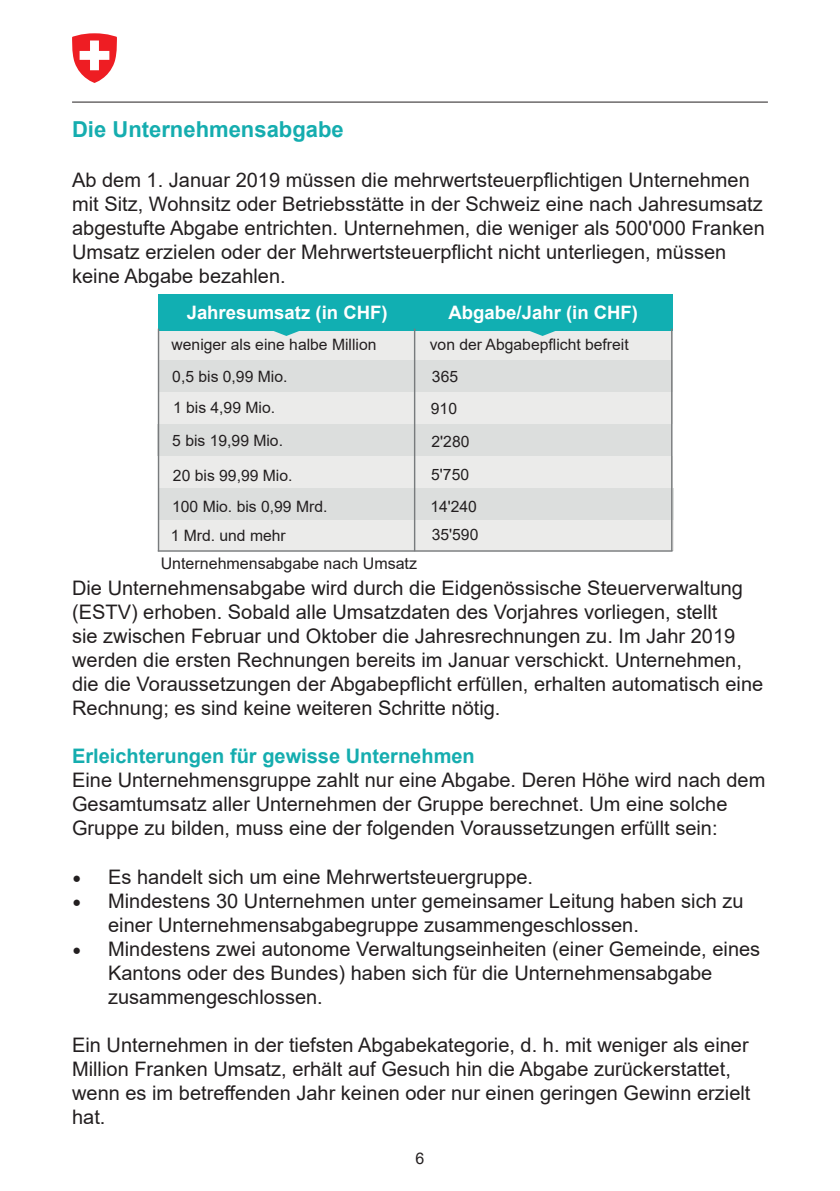
<style>
.page{position:relative;width:840px;height:1191px;background:#fff}
.page>*{position:absolute;margin:0;border:0;box-sizing:border-box;transform-origin:0 0}
.t1{font:700 22px "Arial";color:#15adaf}
.t2{font:20px/24px "Arial";color:#231f20}
.t3{font:700 20px "Arial";color:#15adaf}
.t4{font:700 18.6px "Arial";color:#fff}
.t5{font:16px "Arial";color:#231f20}
.t6{font:15.6px "Arial";color:#231f20}
.s1{font-family:"Minion Pro";font-size:24px}
</style>
<div class="page">
<svg style="left:72px;top:33px;width:45px;height:50px"></svg>
<hr style="left:72px;top:102px;width:695px;height:1px;background:#231f20">
<div style="left:158px;top:328px;width:514px;height:32px;background:#ebebea"></div>
<div style="left:158px;top:392px;width:514px;height:32px;background:#ebebea"></div>
<div style="left:158px;top:456px;width:513px;height:32px;background:#ebebea"></div>
<div style="left:158px;top:360px;width:514px;height:32px;background:#dcdedd"></div>
<div style="left:158px;top:424px;width:513px;height:32px;background:#dcdedd"></div>
<div style="left:159px;top:519px;width:514px;height:32px;background:#ebebea"></div>
<div style="left:159px;top:487px;width:514px;height:32px;background:#dcdedd"></div>
<div style="left:158px;top:295px;width:258px;height:36px;background:#11afb2"></div>
<svg style="left:274px;top:331px;width:25px;height:5px"></svg>
<div style="left:414px;top:295px;width:258px;height:36px;background:#11afb2"></div>
<svg style="left:530px;top:331px;width:25px;height:5px"></svg>
<hr style="left:670px;top:329px;width:2px;height:222px;background:#787b7d">
<hr style="left:158px;top:550px;width:514px;height:2px;background:#787b7d">
<hr style="left:158px;top:329px;width:1px;height:222px;background:#787b7d">
<hr style="left:413px;top:329px;width:2px;height:222px;background:#787b7d">
<p class="t1" style="left:72px;top:114px;width:273px">Die Unternehmensabgabe</p>
<p class="t2" style="left:72px;top:168px;width:693px">Ab dem 1. Januar 2019 müssen die mehrwertsteuerpflichtigen Unternehmen mit Sitz, Wohnsitz oder Betriebsstätte in der Schweiz eine nach Jahresumsatz abgestufte Abgabe entrichten. Unternehmen, die weniger als 500'000 Franken Umsatz erzielen oder der Mehrwertsteuerpflicht nicht unterliegen, müssen keine Abgabe bezahlen.</p>
<p class="t4" style="left:186px;top:299px;width:202px">Jahresumsatz (in CHF)</p>
<p class="t4" style="left:448px;top:299px;width:191px">Abgabe/Jahr (in CHF)</p>
<p class="t6" style="left:171px;top:333px;width:206px">weniger als eine halbe Million</p>
<p class="t6" style="left:429px;top:333px;width:200px">von der Abgabepflicht befreit</p>
<p class="t6" style="left:172px;top:366px;width:117px">0,5 bis 0,99 Mio.</p>
<p class="t6" style="left:431px;top:365px;width:28px">365</p>
<p class="t6" style="left:173px;top:397px;width:103px">1 bis 4,99 Mio.</p>
<p class="t6" style="left:430px;top:398px;width:28px">910</p>
<p class="t6" style="left:172px;top:429px;width:112px">5 bis 19,99 Mio.</p>
<p class="t6" style="left:431px;top:430px;width:39px">2'280</p>
<p class="t6" style="left:173px;top:464px;width:121px">20 bis 99,99 Mio.</p>
<p class="t6" style="left:431px;top:464px;width:39px">5'750</p>
<p class="t6" style="left:172px;top:495px;width:157px">100 Mio. bis 0,99 Mrd.</p>
<p class="t6" style="left:430px;top:495px;width:48px">14'240</p>
<p class="t6" style="left:170px;top:524px;width:117px">1 Mrd. und mehr</p>
<p class="t6" style="left:431px;top:524px;width:48px">35'590</p>
<p class="t5" style="left:161px;top:552px;width:258px">Unternehmensabgabe nach Umsatz</p>
<p class="t2" style="left:72px;top:576px;width:692px">Die Unternehmensabgabe wird durch die Eidgenössische Steuerverwaltung (ESTV) erhoben. Sobald alle Umsatzdaten des Vorjahres vorliegen, stellt<br>sie zwischen Februar und Oktober die Jahresrechnungen zu. Im Jahr 2019 werden die ersten Rechnungen bereits im Januar verschickt. Unternehmen, die die Voraussetzungen der Abgabepflicht erfüllen, erhalten automatisch eine Rechnung; es sind keine weiteren Schritte nötig.</p>
<p class="t3" style="left:72px;top:742px;width:404px">Erleichterungen für gewisse Unternehmen</p>
<p class="t2" style="left:72px;top:768px;width:694px">Eine Unternehmensgruppe zahlt nur eine Abgabe. Deren Höhe wird nach dem<br>Gesamtumsatz aller Unternehmen der Gruppe berechnet. Um eine solche<br>Gruppe zu bilden, muss eine der folgenden Voraussetzungen erfüllt sein:</p>
<p class="t2" style="left:72px;top:864px;width:462px"><span class="s1">•</span> Es handelt sich um eine Mehrwertsteuergruppe.</p>
<p class="t2" style="left:108px;top:888px;width:636px;text-indent:-36px"><span class="s1">•</span> Mindestens 30 Unternehmen unter gemeinsamer Leitung haben sich zu einer Unternehmensabgabegruppe zusammengeschlossen.</p>
<p class="t2" style="left:108px;top:936px;width:653px;text-indent:-36px"><span class="s1">•</span> Mindestens zwei autonome Verwaltungseinheiten (einer Gemeinde, eines<br>Kantons oder des Bundes) haben sich für die Unternehmensabgabe zusammengeschlossen.</p>
<p class="t2" style="left:72px;top:1032px;width:679px">Ein Unternehmen in der tiefsten Abgabekategorie, d. h. mit weniger als einer Million Franken Umsatz, erhält auf Gesuch hin die Abgabe zurückerstattet, wenn es im betreffenden Jahr keinen oder nur einen geringen Gewinn erzielt hat.</p>
<p class="t5" style="left:415px;top:1147px;width:10px">6</p>
</div>
